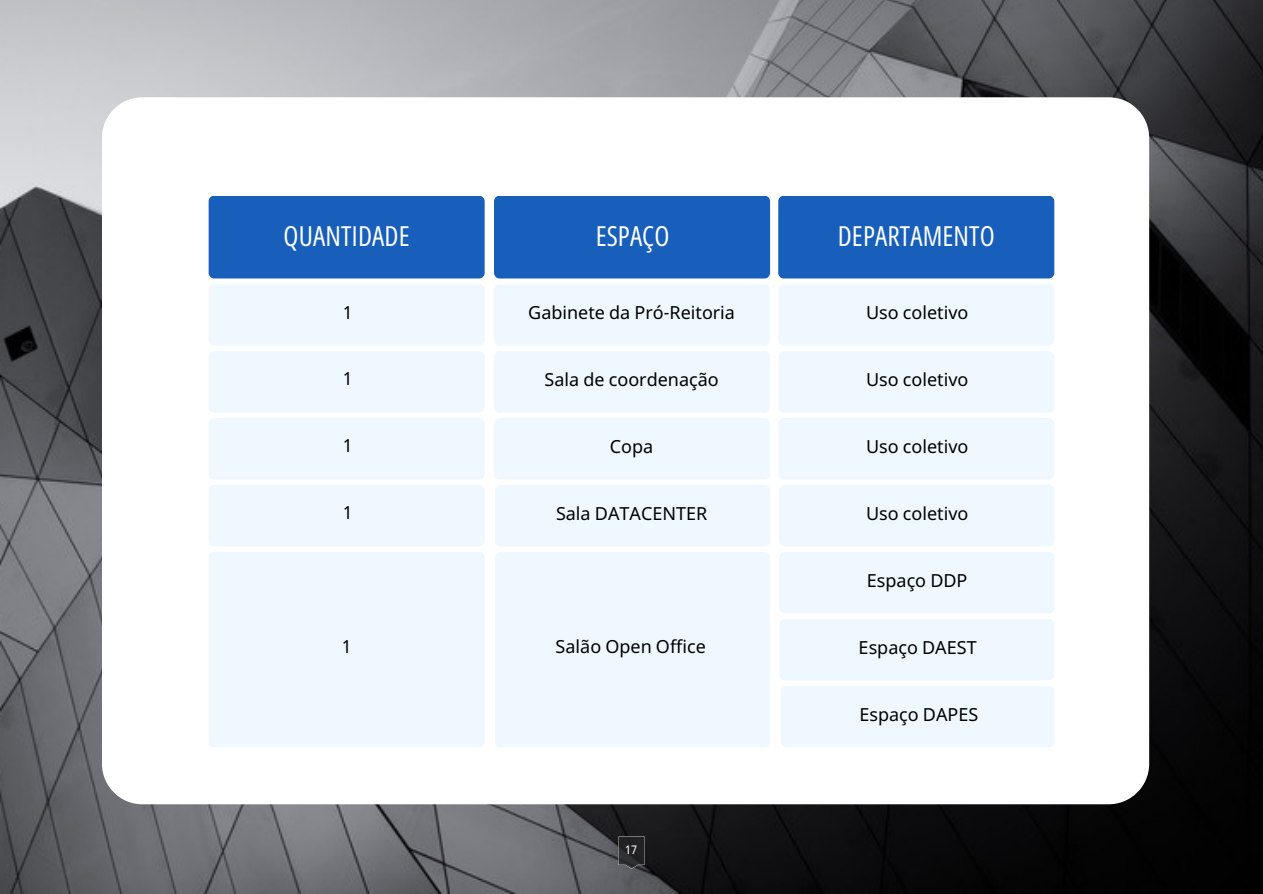
<style>
.page{position:relative;width:1263px;height:894px;background:#fff}
.page>*{position:absolute;margin:0;border:0;box-sizing:border-box;transform-origin:0 0}
.t1{font:27.6px "Open Sans Hebrew Condensed";letter-spacing:.005em;color:#fff}
.t2{font:18px "Noto Sans";color:#000}
.t3{font:semi-condensed 18px "Noto Sans Devanagari";color:#000}
.t4{font:semi-condensed 11.85px "Noto Sans Devanagari";color:#fff}
.s1{font-family:"Noto Sans Devanagari";font-stretch:semi-condensed}
</style>
<div class="page">
<img style="left:0;top:0;width:1263px;height:893px">
<div style="left:102px;top:97px;width:1047px;height:707px;background:#fff;border-radius:40px"></div>
<div style="left:209px;top:196px;width:276px;height:82px;background:#185fbb;border-radius:6px"></div>
<div style="left:209px;top:284px;width:276px;height:61px;background:#eff7ff;border-radius:6px"></div>
<div style="left:209px;top:351px;width:276px;height:61px;background:#eff7ff;border-radius:6px"></div>
<div style="left:209px;top:418px;width:276px;height:61px;background:#eff7ff;border-radius:6px"></div>
<div style="left:209px;top:485px;width:276px;height:61px;background:#eff7ff;border-radius:6px"></div>
<div style="left:209px;top:551px;width:276px;height:196px;background:#eff7ff;border-radius:6px"></div>
<div style="left:494px;top:196px;width:276px;height:82px;background:#185fbb;border-radius:6px"></div>
<div style="left:494px;top:284px;width:276px;height:61px;background:#eff7ff;border-radius:6px"></div>
<div style="left:494px;top:351px;width:276px;height:61px;background:#eff7ff;border-radius:6px"></div>
<div style="left:494px;top:418px;width:276px;height:61px;background:#eff7ff;border-radius:6px"></div>
<div style="left:495px;top:485px;width:275px;height:61px;background:#eff7ff;border-radius:6px"></div>
<div style="left:495px;top:551px;width:275px;height:196px;background:#eff7ff;border-radius:6px"></div>
<div style="left:778px;top:196px;width:276px;height:82px;background:#185fbb;border-radius:6px"></div>
<div style="left:778px;top:284px;width:276px;height:61px;background:#eff7ff;border-radius:6px"></div>
<div style="left:778px;top:351px;width:276px;height:61px;background:#eff7ff;border-radius:6px"></div>
<div style="left:778px;top:418px;width:276px;height:61px;background:#eff7ff;border-radius:6px"></div>
<div style="left:779px;top:485px;width:275px;height:61px;background:#eff7ff;border-radius:6px"></div>
<div style="left:779px;top:551px;width:275px;height:62px;background:#eff7ff;border-radius:6px"></div>
<div style="left:780px;top:618px;width:274px;height:62px;background:#eff7ff;border-radius:6px"></div>
<div style="left:781px;top:685px;width:273px;height:62px;background:#eff7ff;border-radius:6px"></div>
<img style="left:618px;top:836px;width:26px;height:32px">
<p class="t1" style="left:284px;top:219px;width:128px">QUANTIDADE</p>
<p class="t1" style="left:596px;top:219px;width:75px">ESPAÇO</p>
<p class="t1" style="left:838px;top:219px;width:158px">DEPARTAMENTO</p>
<p class="t3" style="left:343px;top:302px;width:10px">1</p>
<p class="t2" style="left:528px;top:300px;width:208px">Gabinete da Pró<span class="s1">-</span>Reitoria</p>
<p class="t2" style="left:866px;top:300px;width:104px">Uso coletivo</p>
<p class="t3" style="left:343px;top:369px;width:10px">1</p>
<p class="t2" style="left:545px;top:367px;width:176px">Sala de coordenação</p>
<p class="t2" style="left:866px;top:367px;width:104px">Uso coletivo</p>
<p class="t3" style="left:343px;top:436px;width:10px">1</p>
<p class="t2" style="left:610px;top:434px;width:45px">Copa</p>
<p class="t2" style="left:866px;top:434px;width:104px">Uso coletivo</p>
<p class="t3" style="left:343px;top:503px;width:10px">1</p>
<p class="t2" style="left:556px;top:500px;width:153px">Sala DATACENTER</p>
<p class="t2" style="left:866px;top:500px;width:104px">Uso coletivo</p>
<p class="t2" style="left:867px;top:567px;width:102px">Espaço DDP</p>
<p class="t3" style="left:342px;top:636px;width:10px">1</p>
<p class="t2" style="left:556px;top:633px;width:152px">Salão Open Office</p>
<p class="t2" style="left:859px;top:634px;width:120px">Espaço DAEST</p>
<p class="t2" style="left:859px;top:701px;width:120px">Espaço DAPES</p>
<p class="t4" style="left:625px;top:843px;width:13px">17</p>
</div>
